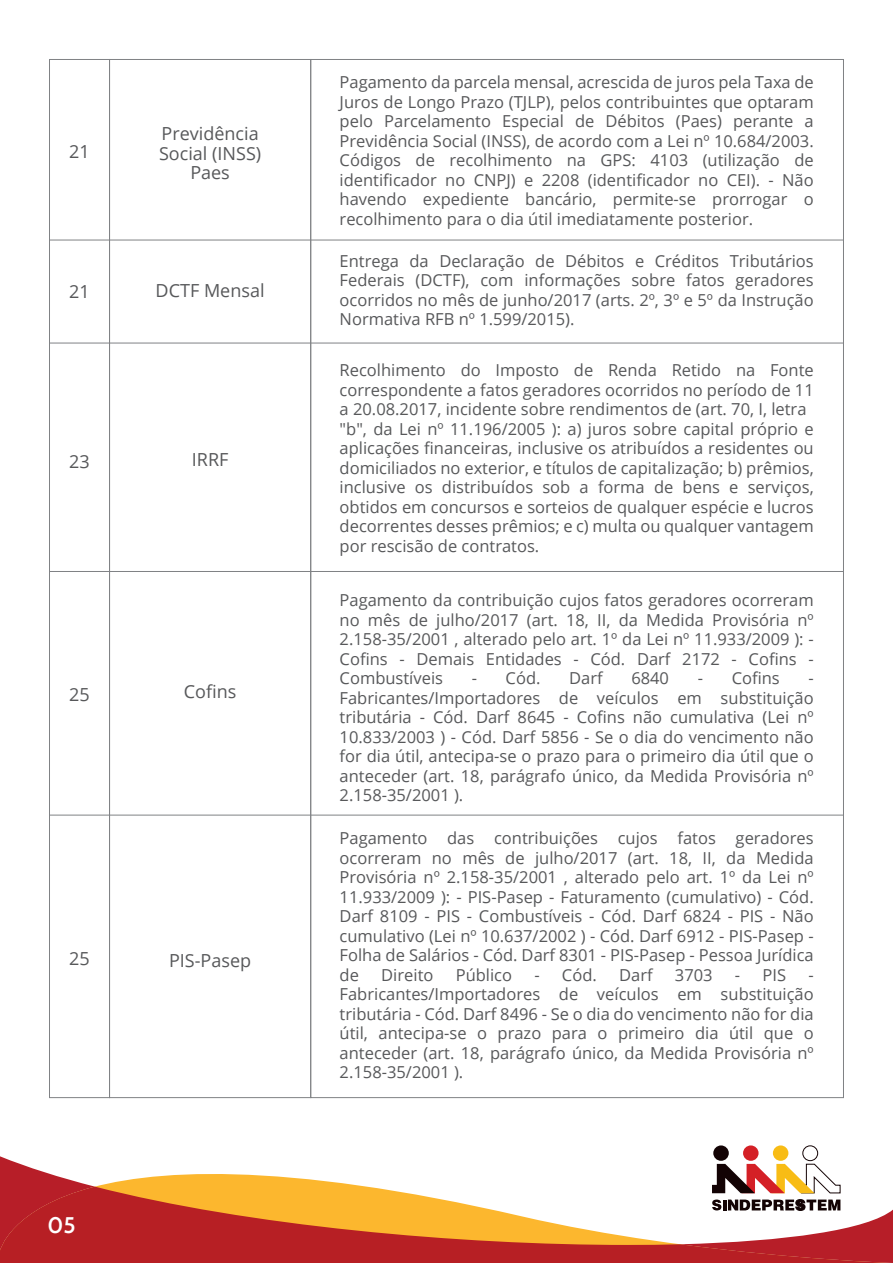
<style>
.page{position:relative;width:893px;height:1263px;background:#fff}
.page>*{position:absolute;margin:0;border:0;box-sizing:border-box;transform-origin:0 0}
.t1{font:600 22.5px "Cabin";color:#fff}
.t2{font:18px/19.5px "Open Sans";color:#57585a;text-align:center}
.t3{font:16.5px/19.5px "Open Sans";color:#57585a;text-align:justify}
</style>
<div class="page">
<svg style="left:0;top:1156px;width:818px;height:30px"></svg>
<svg style="left:0;top:1186px;width:893px;height:77px;fill:#b71f28"></svg>
<div style="left:773px;top:1145px;width:15px;height:16px;background:#f8bc15;border-radius:50%"></div>
<div style="left:743px;top:1145px;width:15px;height:16px;background:#d42026;border-radius:50%"></div>
<svg style="left:712px;top:1164px;width:129px;height:47px"></svg>
<div style="left:713px;top:1145px;width:16px;height:16px;background:#130304;border-radius:50%"></div>
<div style="left:803px;top:1146px;width:15px;height:15px;background:#fff;border-radius:50%"></div>
<div style="left:802px;top:1145px;width:16px;height:16px;border:1px solid #130304;border-radius:50%"></div>
<div style="left:49px;top:59px;width:61px;height:1039px;border:1px solid #808285"></div>
<hr style="left:49px;top:240px;width:794px;height:1px;background:#808285">
<hr style="left:49px;top:343px;width:794px;height:1px;background:#808285">
<hr style="left:49px;top:571px;width:794px;height:1px;background:#808285">
<hr style="left:49px;top:815px;width:794px;height:1px;background:#808285">
<p class="t2" style="left:69px;top:141px;width:22px">21</p>
<p class="t2" style="left:69px;top:281px;width:22px">21</p>
<p class="t2" style="left:69px;top:451px;width:22px">23</p>
<p class="t2" style="left:159px;top:123px;width:104px">Previdência<br>Social (INSS)<br>Paes</p>
<p class="t2" style="left:156px;top:280px;width:110px">DCTF Mensal</p>
<p class="t2" style="left:192px;top:449px;width:38px">IRRF</p>
<p class="t2" style="left:69px;top:684px;width:22px">25</p>
<p class="t2" style="left:184px;top:681px;width:54px">Cofins</p>
<p class="t2" style="left:69px;top:948px;width:22px">25</p>
<p class="t2" style="left:169px;top:950px;width:84px">PIS-Pasep</p>
<h1 class="t1" style="left:48px;top:1212px;width:30px">0 52</h1>
<p class="t3" style="left:340px;top:72px;width:476px">Pagamento da parcela mensal, acrescida de juros pela Taxa de Juros de Longo Prazo (TJLP), pelos contribuintes que optaram pelo Parcelamento Especial de Débitos (Paes) perante a Previdência Social (INSS), de acordo com a Lei nº 10.684/2003.<br>Códigos de recolhimento na GPS: 4103 (utilização de identificador no CNPJ) e 2208 (identificador no CEI). - Não havendo expediente bancário, permite-se prorrogar o recolhimento para o dia útil imediatamente posterior.</p>
<p class="t3" style="left:340px;top:251px;width:476px">Entrega da Declaração de Débitos e Créditos Tributários Federais (DCTF), com informações sobre fatos geradores ocorridos no mês de junho/2017 (arts. 2º, 3º e 5º da Instrução Normativa RFB nº 1.599/2015).</p>
<p class="t3" style="left:340px;top:360px;width:476px;text-align:left">Recolhimento do Imposto de Renda Retido na Fonte correspondente a fatos geradores ocorridos no período de 11 a 20.08.2017, incidente sobre rendimentos de (art. 70, I, letra "b", da Lei nº 11.196/2005 ): a) juros sobre capital próprio e aplicações financeiras, inclusive os atribuídos a residentes ou domiciliados no exterior, e títulos de capitalização; b) prêmios, inclusive os distribuídos sob a forma de bens e serviços, obtidos em concursos e sorteios de qualquer espécie e lucros decorrentes desses prêmios; e c) multa ou qualquer vantagem por rescisão de contratos.</p>
<p class="t3" style="left:340px;top:590px;width:476px">Pagamento da contribuição cujos fatos geradores ocorreram no mês de julho/2017 (art. 18, II, da Medida Provisória nº 2.158-35/2001 , alterado pelo art. 1º da Lei nº 11.933/2009 ): - Cofins - Demais Entidades - Cód. Darf 2172 - Cofins - Combustíveis</p>
<p class="t3" style="left:472px;top:668px;width:70px">- Cód.</p>
<p class="t3" style="left:569px;top:668px;width:35px">Darf</p>
<p class="t3" style="left:631px;top:668px;width:39px">6840</p>
<p class="t3" style="left:698px;top:668px;width:84px">- Cofins</p>
<p class="t3" style="left:340px;top:668px;width:476px;text-indent:469px">- Fabricantes/Importadores de veículos em substituição tributária - Cód. Darf 8645 - Cofins não cumulativa (Lei nº 10.833/2003 ) - Cód. Darf 5856 - Se o dia do vencimento não for dia útil, antecipa-se o prazo para o primeiro dia útil que o anteceder (art. 18, parágrafo único, da Medida Provisória nº 2.158-35/2001 ).</p>
<p class="t3" style="left:340px;top:828px;width:476px">Pagamento das contribuições cujos fatos geradores ocorreram no mês de julho/2017 (art. 18, II, da Medida Provisória nº 2.158-35/2001 , alterado pelo art. 1º da Lei nº 11.933/2009 ): - PIS-Pasep - Faturamento (cumulativo) - Cód.<br>Darf 8109 - PIS - Combustíveis - Cód. Darf 6824 - PIS - Não cumulativo (Lei nº 10.637/2002 ) - Cód. Darf 6912 - PIS-Pasep - Folha de Salários - Cód. Darf 8301 - PIS-Pasep - Pessoa Jurídica de</p>
<p class="t3" style="left:381px;top:965px;width:54px">Direito</p>
<p class="t3" style="left:456px;top:965px;width:58px">Público</p>
<p class="t3" style="left:534px;top:965px;width:64px">- Cód.</p>
<p class="t3" style="left:619px;top:965px;width:35px">Darf</p>
<p class="t3" style="left:675px;top:965px;width:39px">3703</p>
<p class="t3" style="left:735px;top:965px;width:53px">- PIS</p>
<p class="t3" style="left:340px;top:965px;width:476px;text-indent:469px">- Fabricantes/Importadores de veículos em substituição tributária - Cód. Darf 8496 - Se o dia do vencimento não for dia útil, antecipa-se o prazo para o primeiro dia útil que o anteceder (art. 18, parágrafo único, da Medida Provisória nº 2.158-35/2001 ).</p>
</div>
